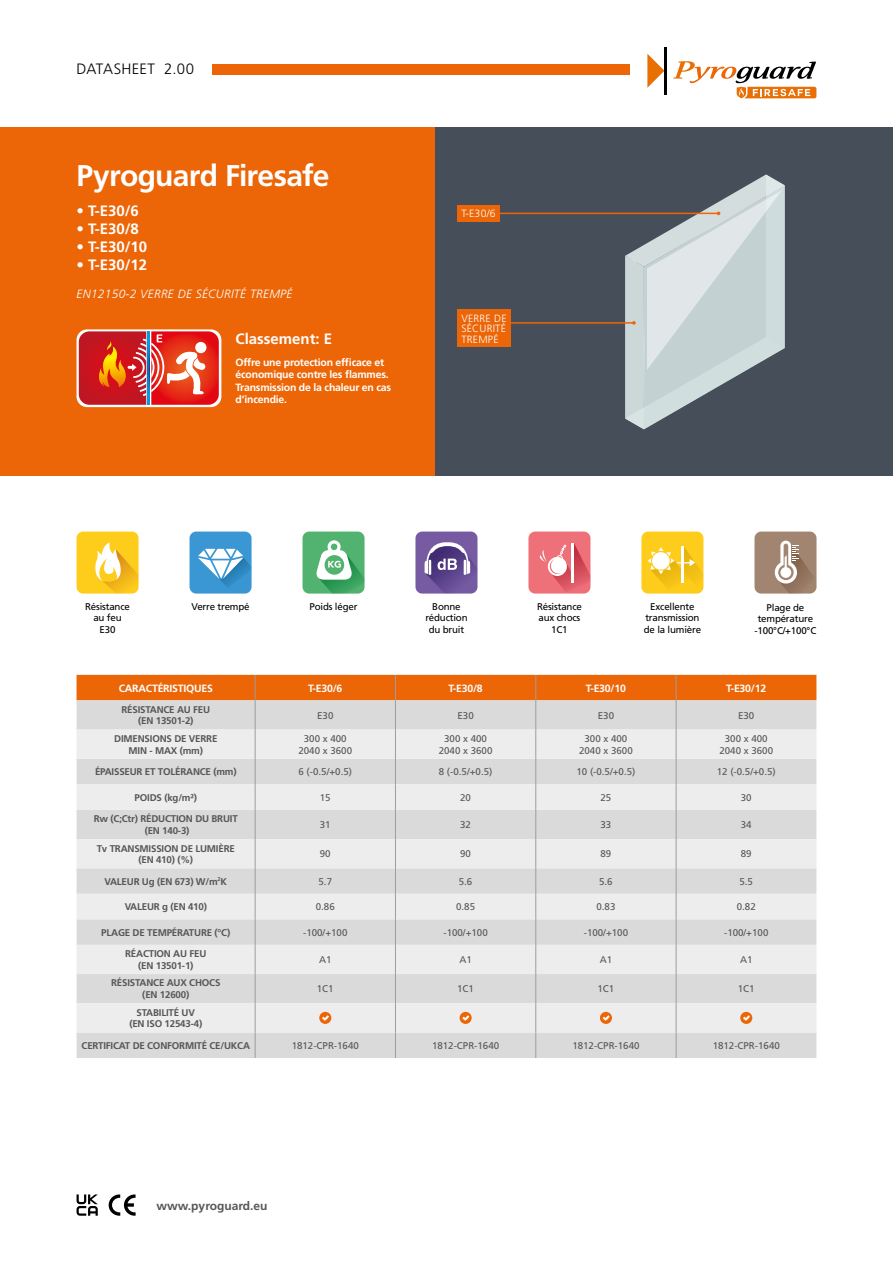
<style>
.page{position:relative;width:893px;height:1263px;background:#fff}
.page>*{position:absolute;margin:0;border:0;box-sizing:border-box;transform-origin:0 0}
.t1{font:700 30px "Frutiger LT Std";letter-spacing:-.025em;color:#fff}
.t2{font:700 15px "Frutiger LT Std";color:#fff}
.t3{font:300 15px "Frutiger LT Std";letter-spacing:.015em;color:#000}
.t4{font:italic 300 12px "Frutiger LT Std";letter-spacing:.02em;color:#fff}
.t5{font:700 12px "Frutiger LT Std";color:#575756}
.t6{font:700 10.5px/12.6px "Frutiger LT Std";letter-spacing:-.02em;color:#fff}
.t7{font:300 10.5px/10.5px "Frutiger LT Std";letter-spacing:.02em;color:#fff;text-align:justify}
.t8{font:700 9.75px/11.7px "Frutiger LT Std";letter-spacing:-.02em;color:#575756;text-align:center}
.t9{font:9.75px/11.7px "Frutiger LT Std";color:#575756;text-align:center}
.t10{font:9.75px/11.7px "Frutiger LT Std";letter-spacing:-.02em;color:#000;text-align:center}
</style>
<div class="page">
<div style="left:0;top:128px;width:436px;height:348px;background:#ec6608"></div>
<div style="left:436px;top:128px;width:457px;height:348px;background:#464e59"></div>
<div style="left:302px;top:531px;width:62px;height:63px;background:#51b36f;border-radius:7px"></div>
<svg style="left:316px;top:540px;width:48px;height:54px"></svg>
<div style="left:77px;top:700px;width:739px;height:358px;background:#dadada"></div>
<svg style="left:77px;top:730px;width:739px;height:302px;background:#e4e4e4"></svg>
<hr style="left:255px;top:700px;width:1px;height:30px;background:#9d9d9c">
<hr style="left:395px;top:700px;width:1px;height:30px;background:#9d9d9c">
<hr style="left:535px;top:700px;width:1px;height:30px;background:#9d9d9c">
<svg style="left:255px;top:730px;width:1px;height:328px"></svg>
<svg style="left:395px;top:730px;width:1px;height:328px"></svg>
<svg style="left:535px;top:730px;width:1px;height:328px"></svg>
<div style="left:77px;top:675px;width:739px;height:25px;background:#ec6608"></div>
<hr style="left:676px;top:700px;width:1px;height:30px;background:#9d9d9c">
<svg style="left:676px;top:730px;width:1px;height:328px"></svg>
<div style="left:319px;top:1012px;width:12px;height:12px;background:#ec6608;border-radius:50%"></div>
<svg style="left:322px;top:1015px;width:7px;height:6px"></svg>
<div style="left:460px;top:1012px;width:12px;height:12px;background:#ec6608;border-radius:50%"></div>
<svg style="left:462px;top:1015px;width:7px;height:6px"></svg>
<svg style="left:600px;top:1012px;width:12px;height:12px"></svg>
<svg style="left:603px;top:1015px;width:7px;height:6px"></svg>
<div style="left:740px;top:1012px;width:12px;height:12px;background:#ec6608;border-radius:50%"></div>
<svg style="left:743px;top:1015px;width:7px;height:6px"></svg>
<div style="left:415px;top:531px;width:62px;height:63px;background:#765ba3;border-radius:7px"></div>
<svg style="left:424px;top:542px;width:53px;height:51px"></svg>
<div style="left:77px;top:531px;width:62px;height:63px;background:#fecc1b;border-radius:7px"></div>
<svg style="left:95px;top:542px;width:44px;height:52px"></svg>
<div style="left:528px;top:531px;width:62px;height:63px;background:#ee717a;border-radius:7px"></div>
<svg style="left:540px;top:543px;width:50px;height:51px"></svg>
<div style="left:641px;top:531px;width:62px;height:63px;background:#fecc1b;border-radius:7px"></div>
<svg style="left:647px;top:546px;width:56px;height:47px"></svg>
<div style="left:190px;top:531px;width:61px;height:63px;background:#3a97d3;border-radius:7px"></div>
<svg style="left:198px;top:549px;width:53px;height:44px"></svg>
<svg style="left:647px;top:54px;width:17px;height:34px"></svg>
<hr style="left:665px;top:47px;width:2px;height:47px;background:#000">
<svg style="left:673px;top:61px;width:143px;height:37px"></svg>
<div style="left:213px;top:64px;width:417px;height:10px;background:#ec6608"></div>
<div style="left:77px;top:329px;width:144px;height:78px;background:linear-gradient(to right,#fff,#fffffe);border-radius:11px"></div>
<svg style="left:79px;top:331px;width:140px;height:74px;background:#d6463d"></svg>
<hr style="left:478px;top:213px;width:240px;height:1px;background:#ec6608">
<hr style="left:478px;top:322px;width:156px;height:2px;background:#ec6608">
<svg style="left:625px;top:174px;width:160px;height:255px"></svg>
<div style="left:457px;top:205px;width:43px;height:17px;background:#ec6608"></div>
<div style="left:457px;top:309px;width:54px;height:38px;background:#ec6608"></div>
<div style="left:754px;top:531px;width:62px;height:62px;background:#a28571;border-radius:7px"></div>
<svg style="left:775px;top:541px;width:41px;height:52px"></svg>
<svg style="left:109px;top:1194px;width:27px;height:22px"></svg>
<svg style="left:77px;top:1194px;width:21px;height:22px"></svg>
<h2 class="t3" style="left:77px;top:60px;width:119px">DATASHEET 2.00</h2>
<h1 class="t1" style="left:77px;top:158px;width:254px">Pyroguard Firesafe</h1>
<h2 class="t2" style="left:77px;top:202px;width:64px">• T-E30/6</h2>
<h2 class="t2" style="left:77px;top:220px;width:64px">• T-E30/8</h2>
<h2 class="t2" style="left:77px;top:238px;width:72px">• T-E30/10</h2>
<h2 class="t2" style="left:77px;top:256px;width:72px">• T-E30/12</h2>
<p class="t4" style="left:77px;top:286px;width:217px">EN12150-2 VERRE DE SÉCURITÉ TREMPÉ</p>
<h2 class="t2" style="left:236px;top:330px;width:98px">Classement: E</h2>
<p class="t6" style="left:236px;top:356px;width:157px">Offre une protection efficace et économique contre les flammes.<br>Transmission de la chaleur en cas d’incendie.</p>
<p class="t7" style="left:461px;top:209px;width:36px">T-E30/6</p>
<p class="t7" style="left:461px;top:313px;width:47px">VERRE DE SÉCURITÉ TREMPÉ</p>
<p class="t10" style="left:85px;top:600px;width:46px">Résistance au feu<br>E30</p>
<p class="t10" style="left:537px;top:600px;width:46px">Résistance aux chocs<br>1C1</p>
<p class="t10" style="left:644px;top:600px;width:59px">Excellente transmission de la lumière</p>
<p class="t10" style="left:310px;top:600px;width:49px">Poids léger</p>
<p class="t10" style="left:191px;top:600px;width:60px">Verre trempé</p>
<p class="t10" style="left:425px;top:600px;width:44px">Bonne réduction du bruit</p>
<p class="t10" style="left:755px;top:601px;width:63px">Plage de température -100°C/+100°C</p>
<p class="t6" style="left:119px;top:682px;width:96px">CARACTÉRISTIQUES</p>
<p class="t6" style="left:308px;top:682px;width:36px">T-E30/6</p>
<p class="t6" style="left:448px;top:682px;width:36px">T-E30/8</p>
<p class="t6" style="left:586px;top:682px;width:41px">T-E30/10</p>
<p class="t6" style="left:726px;top:682px;width:41px">T-E30/12</p>
<p class="t8" style="left:121px;top:704px;width:90px">RÉSISTANCE AU FEU (EN 13501-2)</p>
<p class="t9" style="left:317px;top:709px;width:18px">E30</p>
<p class="t9" style="left:457px;top:709px;width:18px">E30</p>
<p class="t9" style="left:598px;top:709px;width:18px">E30</p>
<p class="t9" style="left:738px;top:709px;width:18px">E30</p>
<p class="t8" style="left:114px;top:733px;width:105px">DIMENSIONS DE VERRE<br>MIN - MAX (mm)</p>
<p class="t9" style="left:298px;top:733px;width:55px">300 x 400<br>2040 x 3600</p>
<p class="t9" style="left:439px;top:733px;width:55px">300 x 400<br>2040 x 3600</p>
<p class="t9" style="left:579px;top:733px;width:55px">300 x 400<br>2040 x 3600</p>
<p class="t9" style="left:719px;top:733px;width:55px">300 x 400<br>2040 x 3600</p>
<p class="t8" style="left:95px;top:766px;width:143px">ÉPAISSEUR ET TOLÉRANCE (mm)</p>
<p class="t9" style="left:299px;top:766px;width:55px">6 (-0.5/+0.5)</p>
<p class="t9" style="left:439px;top:766px;width:55px">8 (-0.5/+0.5)</p>
<p class="t9" style="left:576px;top:766px;width:60px">10 (-0.5/+0.5)</p>
<p class="t9" style="left:717px;top:766px;width:60px">12 (-0.5/+0.5)</p>
<p class="t8" style="left:135px;top:791px;width:64px">POIDS (kg/m²)</p>
<p class="t9" style="left:320px;top:791px;width:12px">15</p>
<p class="t9" style="left:460px;top:791px;width:12px">20</p>
<p class="t9" style="left:600px;top:791px;width:12px">25</p>
<p class="t9" style="left:741px;top:791px;width:12px">30</p>
<p class="t8" style="left:94px;top:813px;width:146px">Rw (C;Ctr) RÉDUCTION DU BRUIT (EN 140-3)</p>
<p class="t9" style="left:320px;top:819px;width:12px">31</p>
<p class="t9" style="left:460px;top:819px;width:12px">32</p>
<p class="t9" style="left:600px;top:819px;width:12px">33</p>
<p class="t9" style="left:741px;top:819px;width:12px">34</p>
<p class="t8" style="left:97px;top:842px;width:140px">Tv TRANSMISSION DE LUMIÈRE (EN 410) (%)</p>
<p class="t9" style="left:320px;top:848px;width:12px">90</p>
<p class="t9" style="left:460px;top:848px;width:12px">90</p>
<p class="t9" style="left:600px;top:848px;width:12px">89</p>
<p class="t9" style="left:741px;top:848px;width:12px">89</p>
<p class="t8" style="left:104px;top:875px;width:124px">VALEUR Ug (EN 673) W/m<sup>2</sup>K</p>
<p class="t9" style="left:319px;top:875px;width:15px">5.7</p>
<p class="t9" style="left:459px;top:875px;width:15px">5.6</p>
<p class="t9" style="left:599px;top:875px;width:15px">5.6</p>
<p class="t9" style="left:739px;top:875px;width:15px">5.5</p>
<p class="t8" style="left:125px;top:901px;width:84px">VALEUR g (EN 410)</p>
<p class="t9" style="left:316px;top:901px;width:20px">0.86</p>
<p class="t9" style="left:456px;top:901px;width:20px">0.85</p>
<p class="t9" style="left:596px;top:901px;width:20px">0.83</p>
<p class="t9" style="left:737px;top:901px;width:20px">0.82</p>
<p class="t8" style="left:101px;top:926px;width:131px">PLAGE DE TEMPÉRATURE (°C)</p>
<p class="t9" style="left:303px;top:926px;width:46px">-100/+100</p>
<p class="t9" style="left:443px;top:926px;width:46px">-100/+100</p>
<p class="t9" style="left:584px;top:926px;width:46px">-100/+100</p>
<p class="t9" style="left:724px;top:926px;width:46px">-100/+100</p>
<p class="t8" style="left:125px;top:948px;width:83px">RÉACTION AU FEU (EN 13501-1)</p>
<p class="t9" style="left:319px;top:954px;width:14px">A1</p>
<p class="t9" style="left:459px;top:954px;width:14px">A1</p>
<p class="t9" style="left:600px;top:954px;width:14px">A1</p>
<p class="t9" style="left:740px;top:954px;width:14px">A1</p>
<p class="t8" style="left:111px;top:977px;width:111px">RÉSISTANCE AUX CHOCS (EN 12600)</p>
<p class="t9" style="left:317px;top:983px;width:18px">1C1</p>
<p class="t9" style="left:457px;top:983px;width:18px">1C1</p>
<p class="t9" style="left:597px;top:983px;width:18px">1C1</p>
<p class="t9" style="left:738px;top:983px;width:18px">1C1</p>
<p class="t8" style="left:129px;top:1006px;width:74px">STABILITÉ UV (EN ISO 12543-4)</p>
<p class="t8" style="left:82px;top:1040px;width:170px">CERTIFICAT DE CONFORMITÉ CE/UKCA</p>
<p class="t9" style="left:292px;top:1040px;width:69px">1812-CPR-1640</p>
<p class="t9" style="left:432px;top:1040px;width:69px">1812-CPR-1640</p>
<p class="t9" style="left:572px;top:1040px;width:69px">1812-CPR-1640</p>
<p class="t9" style="left:713px;top:1040px;width:69px">1812-CPR-1640</p>
<p class="t5" style="left:157px;top:1198px;width:112px">www.pyroguard.eu</p>
</div>
